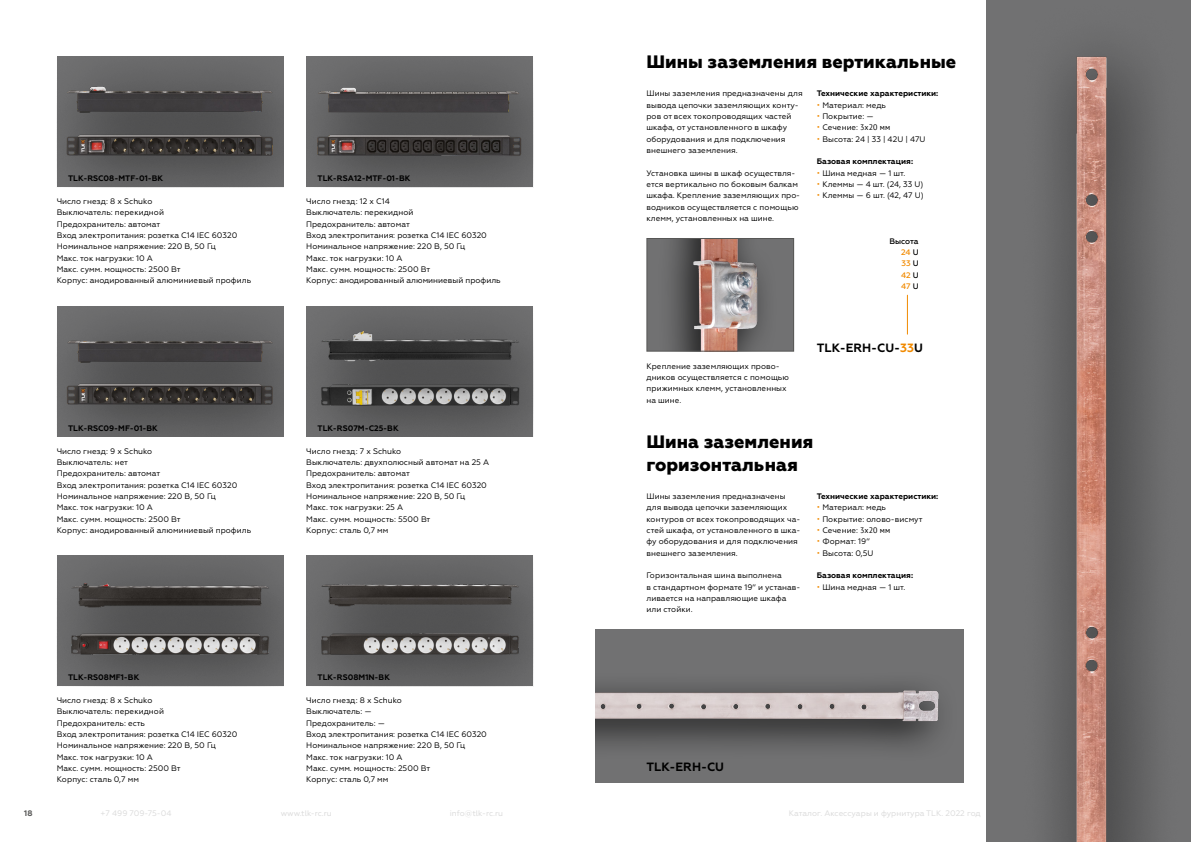
<style>
.page{position:relative;width:1191px;height:842px;background:#fff}
.page>*{position:absolute;margin:0;border:0;box-sizing:border-box;transform-origin:0 0}
.t1{font:800 18px/22.7px "Geometria";color:#000}
.t2{font:700 12px "Geometria";color:#000}
.t3{font:8px/11.3px "Geometria";color:#000}
.t4{font:700 8px "Geometria";color:#000}
.t5{font:8px "Geometria";color:#dadada}
.t6{font:500 8px/11.3px "Geometria";color:#000;text-align:justify}
.t7{font:700 8px "Geometria";color:#575756}
.s1{color:#f18a00}
.s2{font-family:"PT Sans"}
</style>
<div class="page">
<img style="left:306px;top:681px;width:227px;height:5px">
<img style="left:57px;top:683px;width:226px;height:3px">
<div style="left:647px;top:238px;width:146px;height:113px;background:#717172"></div>
<img style="left:671px;top:240px;width:93px;height:109px">
<div style="left:646px;top:238px;width:148px;height:113px;border:1px solid #575756"></div>
<div style="left:1020px;top:1px;width:162px;height:841px;background:#717172"></div>
<img style="left:986px;top:19px;width:205px;height:823px">
<div style="left:595px;top:629px;width:369px;height:153px;background:#717172"></div>
<img style="left:595px;top:685px;width:344px;height:63px">
<hr style="left:907px;top:295px;width:1px;height:39px;background:#f18a00">
<div style="left:306px;top:556px;width:227px;height:125px;background:#616162"></div>
<img style="left:306px;top:556px;width:227px;height:116px">
<div style="left:57px;top:556px;width:226px;height:127px;background:#626263"></div>
<img style="left:57px;top:556px;width:226px;height:116px">
<div style="left:306px;top:306px;width:227px;height:130px;background:#626263"></div>
<img style="left:306px;top:306px;width:227px;height:117px">
<img style="left:57px;top:306px;width:226px;height:131px">
<div style="left:306px;top:57px;width:227px;height:130px;background:#000;opacity:.75"></div>
<div style="left:57px;top:57px;width:226px;height:130px;background:#000;opacity:.75"></div>
<p class="t4" style="left:68px;top:174px;width:97px">TLK-RSC08-MTF-01-BK</p>
<p class="t3" style="left:57px;top:196px;width:196px">Число гнезд: 8 х Schuko<br>Выключатель: перекидной<br>Предохранитель: автомат<br>Вход электропитания: розетка C14 IEC 60320<br>Номинальное напряжение: 220 В, 50 Гц<br>Макс. ток нагрузки: 10 А<br>Макс. сумм. мощность: 2500 Вт<br>Корпус: анодированный алюминиевый профиль</p>
<p class="t4" style="left:317px;top:174px;width:94px">TLK-RSA12-MTF-01-BK</p>
<p class="t3" style="left:306px;top:196px;width:196px">Число гнезд: 12 х C14<br>Выключатель: перекидной<br>Предохранитель: автомат<br>Вход электропитания: розетка C14 IEC 60320<br>Номинальное напряжение: 220 В, 50 Гц<br>Макс. ток нагрузки: 10 А<br>Макс. сумм. мощность: 2500 Вт<br>Корпус: анодированный алюминиевый профиль</p>
<p class="t4" style="left:68px;top:423px;width:91px">TLK-RSC09-MF-01-BK</p>
<p class="t3" style="left:57px;top:445px;width:196px">Число гнезд: 9 х Schuko<br>Выключатель: нет<br>Предохранитель: автомат<br>Вход электропитания: розетка C14 IEC 60320<br>Номинальное напряжение: 220 В, 50 Гц<br>Макс. ток нагрузки: 10 А<br>Макс. сумм. мощность: 2500 Вт<br>Корпус: анодированный алюминиевый профиль</p>
<p class="t4" style="left:317px;top:423px;width:83px">TLK-RS07M-C25-BK</p>
<p class="t3" style="left:306px;top:445px;width:184px">Число гнезд: 7 х Schuko<br>Выключатель: двухполюсный автомат на 25 А<br>Предохранитель: автомат<br>Вход электропитания: розетка C14 IEC 60320<br>Номинальное напряжение: 220 В, 50 Гц<br>Макс. ток нагрузки: 25 А<br>Макс. сумм. мощность: 5500 Вт<br>Корпус: сталь 0,7 мм</p>
<p class="t4" style="left:68px;top:673px;width:73px">TLK-RS08MF1-BK</p>
<p class="t3" style="left:57px;top:695px;width:182px">Число гнезд: 8 х Schuko<br>Выключатель: перекидной<br>Предохранитель: есть<br>Вход электропитания: розетка C14 IEC 60320<br>Номинальное напряжение: 220 В, 50 Гц<br>Макс. ток нагрузки: 10 А<br>Макс. сумм. мощность: 2500 Вт<br>Корпус: сталь 0,7 мм</p>
<p class="t4" style="left:317px;top:673px;width:74px">TLK-RS08M1N-BK</p>
<p class="t3" style="left:306px;top:695px;width:182px">Число гнезд: 8 х Schuko<br>Выключатель: —<br>Предохранитель: —<br>Вход электропитания: розетка C14 IEC 60320<br>Номинальное напряжение: 220 В, 50 Гц<br>Макс. ток нагрузки: 10 А<br>Макс. сумм. мощность: 2500 Вт<br>Корпус: сталь 0,7 мм</p>
<h1 class="t1" style="left:646px;top:51px;width:311px">Шины заземления вертикальные</h1>
<p class="t3" style="left:646px;top:88px;width:158px">Шины заземления предназначены для вывода цепочки заземляющих конту&shy;ров от всех токопроводящих частей шкафа, от установленного в шкафу оборудования и для подключения внешнего заземления.</p>
<p class="t3" style="left:646px;top:167px;width:155px">Установка шины в шкаф осуществля&shy;ется вертикально по боковым балкам шкафа. Крепление заземляющих про&shy;водников осуществляется с помощью клемм, установленных на шине.</p>
<p class="t4" style="left:816px;top:89px;width:123px">Технические характеристики:</p>
<p class="t3" style="left:816px;top:99px;width:71px"><span class="s1">•</span> Материал: медь</p>
<p class="t3" style="left:816px;top:111px;width:58px"><span class="s1">•</span> Покрытие: —</p>
<p class="t3" style="left:816px;top:122px;width:75px"><span class="s1">•</span> Сечение: <span class="s2">3х20 мм</span></p>
<p class="t3" style="left:816px;top:133px;width:110px"><span class="s1">•</span> Высота: 24 | 33 | 42U | 47U</p>
<p class="t4" style="left:816px;top:157px;width:98px">Базовая комплектация:</p>
<p class="t3" style="left:816px;top:167px;width:90px"><span class="s1">•</span> Шина медная — 1 шт.</p>
<p class="t3" style="left:816px;top:179px;width:108px"><span class="s1">•</span> Клеммы — 4 шт. (24, 33 U)</p>
<p class="t3" style="left:816px;top:190px;width:108px"><span class="s1">•</span> Клеммы — 6 шт. (42, 47 U)</p>
<p class="t6" style="left:901px;top:235px;width:19px;text-indent:-12px">Высота <span class="s1">24</span> U <span class="s1">33</span> U <span class="s1">42</span> U <span class="s1">47</span> U</p>
<p class="t3" style="left:646px;top:360px;width:144px">Крепление заземляющих прово&shy;дников осуществляется с помощью прижимных клемм, установленных на шине.</p>
<h2 class="t2" style="left:816px;top:340px;width:108px">TLK-ERH-CU-<span class="s1">33</span>U</h2>
<h1 class="t1" style="left:646px;top:431px;width:168px">Шина заземления горизонтальная</h1>
<p class="t3" style="left:646px;top:490px;width:155px">Шины заземления предназначены для вывода цепочки заземляющих контуров от всех токопроводящих ча&shy;стей шкафа, от установленного в шка&shy;фу оборудования и для подключения внешнего заземления.</p>
<p class="t3" style="left:646px;top:570px;width:155px">Горизонтальная шина выполнена<br>в стандартном формате 19’’ и устанав&shy;ливается на направляющие шкафа или стойки.</p>
<p class="t4" style="left:816px;top:491px;width:123px">Технические характеристики:</p>
<p class="t3" style="left:816px;top:502px;width:71px"><span class="s1">•</span> Материал: медь</p>
<p class="t3" style="left:816px;top:513px;width:107px"><span class="s1">•</span> Покрытие: олово-висмут</p>
<p class="t3" style="left:816px;top:524px;width:75px"><span class="s1">•</span> Сечение: <span class="s2">3х20 мм</span></p>
<p class="t3" style="left:816px;top:536px;width:55px"><span class="s1">•</span> Формат: 19’’</p>
<p class="t3" style="left:816px;top:547px;width:58px"><span class="s1">•</span> Высота: 0,5U</p>
<p class="t4" style="left:816px;top:571px;width:98px">Базовая комплектация:</p>
<p class="t3" style="left:816px;top:581px;width:90px"><span class="s1">•</span> Шина медная — 1 шт.</p>
<h2 class="t2" style="left:646px;top:760px;width:79px">TLK-ERH-CU</h2>
<p class="t7" style="left:24px;top:809px;width:10px">18</p>
<p class="t5" style="left:101px;top:809px;width:72px">+7 499 709-75-04</p>
<p class="t5" style="left:281px;top:809px;width:53px">www.tlk-rc.ru</p>
<p class="t5" style="left:450px;top:809px;width:55px">info@tlk-rc.ru</p>
<p class="t5" style="left:788px;top:809px;width:193px">Каталог. Аксессуары и фурнитура TLK. 2022 год</p>
</div>
